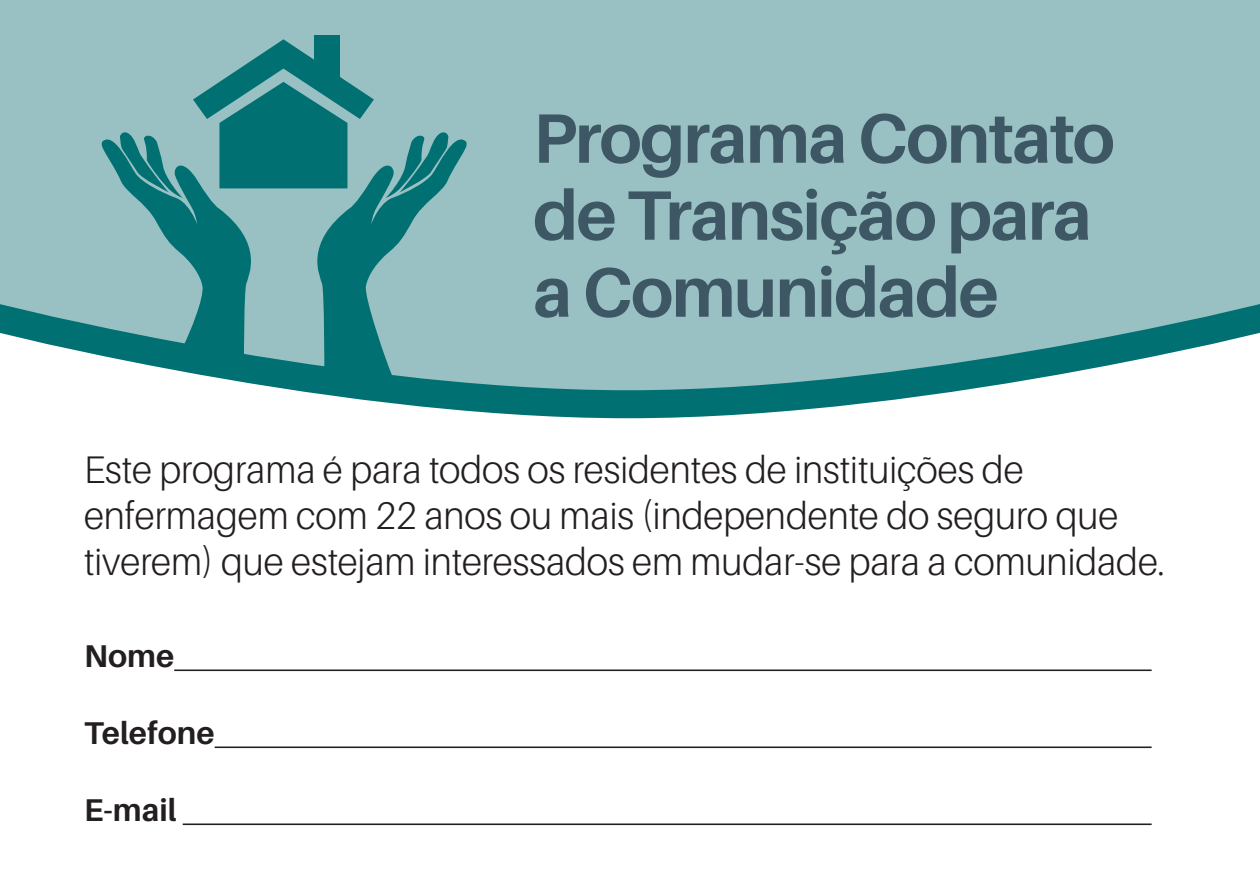
<style>
.page{position:relative;width:1260px;height:882px;background:#fff}
.page>*{position:absolute;margin:0;border:0;box-sizing:border-box;transform-origin:0 0}
.Heading{font:700 70px/77px "Aileron";letter-spacing:-.025em;color:#3e5765}
.t1{font:300 38.5px/46.2px "Aileron";color:#231f20;scale:.96 1}
.name_phone_2{font:700 31.5px "Aileron";color:#231f20}
</style>
<div class="page">
<hr style="left:174px;top:669px;width:978px;height:2px;background:#231f20">
<hr style="left:215px;top:746px;width:937px;height:2px;background:#231f20">
<hr style="left:183px;top:823px;width:969px;height:2px;background:#231f20">
<svg style="left:0;top:332px;width:1260px;height:87px"></svg>
<div style="left:0;top:0;width:1260px;height:332px;background:#99c1c3"></div>
<svg style="left:101px;top:39px;width:367px;height:339px;background:#5fa2a4"></svg>
<div style="left:314px;top:35px;width:26px;height:47px;background:#007072"></div>
<p class="Heading" style="left:533px;top:100px;width:583px">Programa Contato de Transição para a Comunidade</p>
<p class="t1" style="left:84px;top:447px;width:1128px">Este programa é para todos os residentes de instituições de enfermagem com 22 anos ou mais (independente do seguro que tiverem) que estejam interessados em mudar-se para a comunidade.</p>
<p class="name_phone_2" style="left:84px;top:639px;width:92px">Nome</p>
<p class="name_phone_2" style="left:84px;top:716px;width:132px">Telefone</p>
<p class="name_phone_2" style="left:84px;top:793px;width:94px">E-mail</p>
</div>
